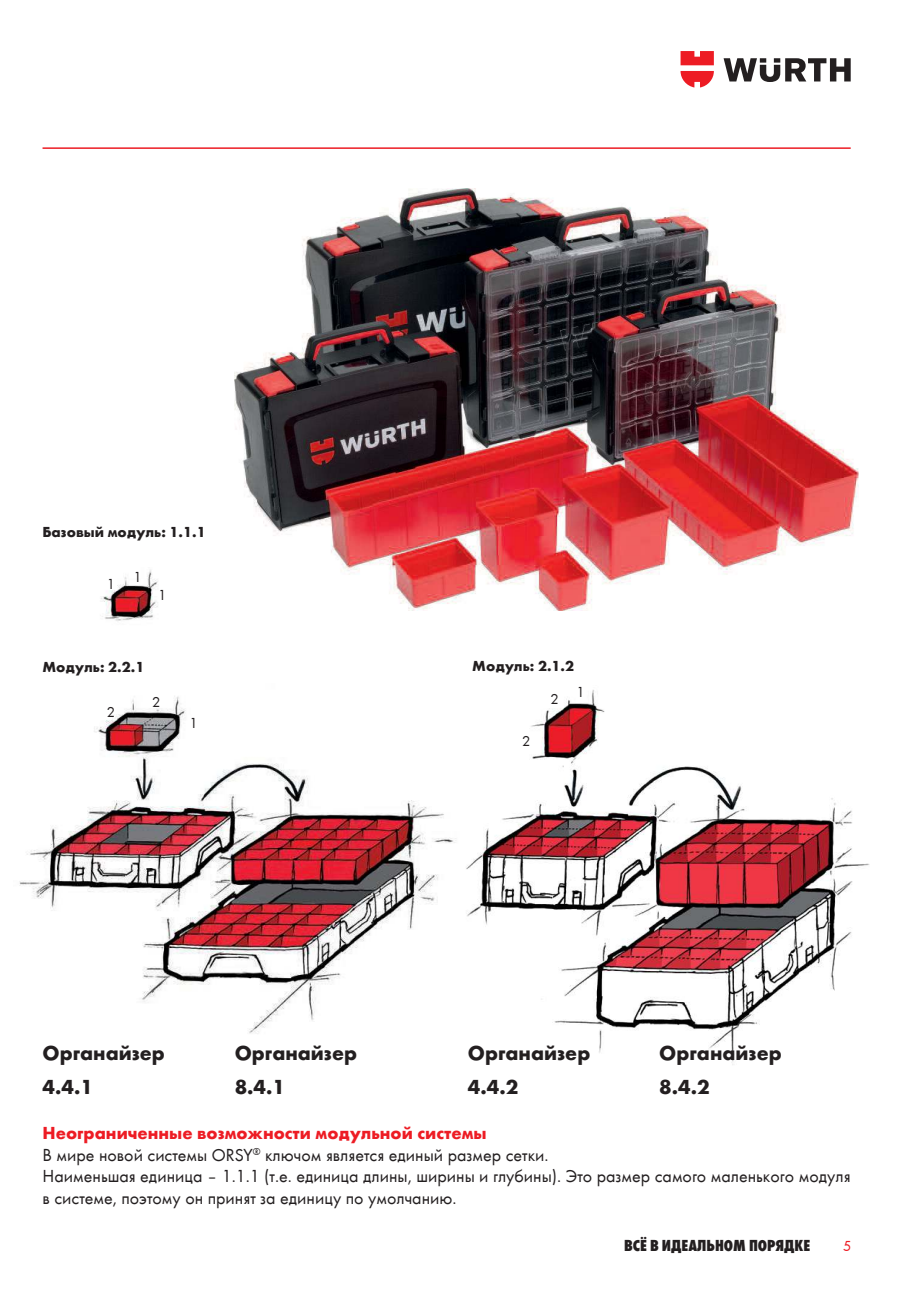
<style>
.page{position:relative;width:906px;height:1289px;background:#fff}
.page>*{position:absolute;margin:0;border:0;box-sizing:border-box;transform-origin:0 0}
.t1{font:700 21px/33.8px "Wuerth";color:#231f20}
.t2{font:18px/21.6px "Wuerth";color:#231f20}
.t3{font:16.5px "Wuerth Extra Bold Cond Caps";color:#231f20}
.t4{font:700 15px "Wuerth";color:#231f20}
.t5{font:15px "Wuerth";color:#231f20}
.t6{font:15px "Wuerth";color:#ed1c24}
.s1{font-weight:700;color:#ed1c24}
</style>
<div class="page">
<img style="left:235px;top:188px;width:623px;height:422px">
<img style="left:19px;top:696px;width:437px;height:338px">
<img style="left:466px;top:690px;width:404px;height:375px">
<img style="left:101px;top:570px;width:57px;height:51px">
<hr style="left:43px;top:147px;width:807px;height:2px;background:#ed1c24">
<svg style="left:723px;top:58px;width:127px;height:24px"></svg>
<svg style="left:680px;top:51px;width:34px;height:36px"></svg>
<p class="t4" style="left:43px;top:521px;width:165px">Базовый модуль: 1.1.1</p>
<p class="t5" style="left:107px;top:575px;width:10px">1</p>
<p class="t5" style="left:133px;top:568px;width:10px">1</p>
<p class="t5" style="left:158px;top:586px;width:10px">1</p>
<p class="t4" style="left:43px;top:655px;width:103px">Модуль: 2.2.1</p>
<p class="t5" style="left:107px;top:703px;width:10px">2</p>
<p class="t4" style="left:472px;top:655px;width:103px">Модуль: 2.1.2</p>
<p class="t5" style="left:152px;top:693px;width:10px">2</p>
<p class="t5" style="left:550px;top:690px;width:10px">2</p>
<p class="t5" style="left:522px;top:731px;width:10px">2</p>
<p class="t5" style="left:189px;top:714px;width:10px">1</p>
<p class="t5" style="left:576px;top:683px;width:10px">1</p>
<p class="t1" style="left:43px;top:1034px;width:124px">Органайзер<br>4.4.1</p>
<p class="t1" style="left:235px;top:1034px;width:124px">Органайзер<br>8.4.1</p>
<p class="t1" style="left:468px;top:1034px;width:124px">Органайзер<br>4.4.2</p>
<p class="t1" style="left:659px;top:1034px;width:124px">Органайзер<br>8.4.2</p>
<p class="t2" style="left:43px;top:1121px;width:809px"><span class="s1">Неограниченные возможности модульной системы<br></span>В мире новой системы ORSY<sup>®</sup> ключом является единый размер сетки.<br>Наименьшая единица – 1.1.1 (т.е. единица длины, ширины и глубины). Это размер самого маленького модуля в системе, поэтому он принят за единицу по умолчанию.</p>
<p class="t3" style="left:624px;top:1233px;width:188px">Всё в идеальном порядке</p>
<p class="t6" style="left:843px;top:1236px;width:10px">5</p>
</div>
